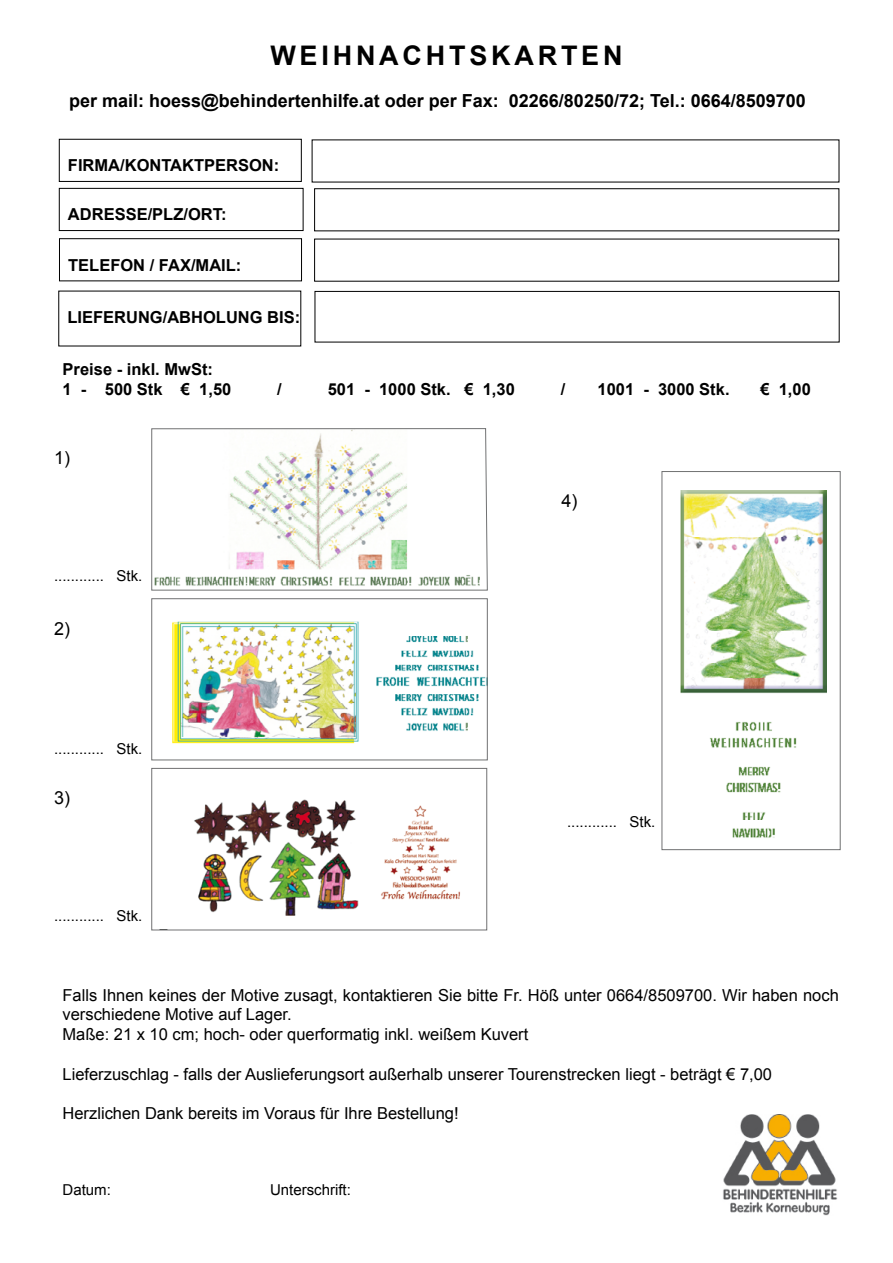
<style>
.page{position:relative;width:893px;height:1263px;background:#fff}
.page>*{position:absolute;margin:0;border:0;box-sizing:border-box;transform-origin:0 0}
.t1{font:700 27px "Arial";letter-spacing:.14em;color:#000}
.t2{font:700 18px "Arial";color:#000}
.t3{font:18px "Arial";color:#000}
.t4{font:16.5px/19.8px "Arial";color:#000}
.t5{font:700 16.5px/19.8px "Arial";color:#000}
.t6{font:15px "Arial";color:#000}
</style>
<div class="page">
<div style="left:59px;top:139px;width:242px;height:43px;border:1px solid #000"></div>
<div style="left:59px;top:188px;width:244px;height:43px;border:1px solid #000"></div>
<div style="left:59px;top:238px;width:243px;height:43px;border:1px solid #000"></div>
<div style="left:315px;top:291px;width:524px;height:51px;border:1px solid #000"></div>
<svg style="left:151px;top:428px;width:337px;height:162px"></svg>
<img style="left:172px;top:621px;width:313px;height:123px">
<div style="left:152px;top:598px;width:335px;height:162px;border:1px solid #707172"></div>
<img style="left:723px;top:1114px;width:114px;height:102px">
<img style="left:680px;top:490px;width:146px;height:348px">
<div style="left:662px;top:471px;width:178px;height:379px;border:1px solid #707172"></div>
<img style="left:194px;top:799px;width:266px;height:117px">
<div style="left:152px;top:768px;width:335px;height:162px;border:1px solid #707172"></div>
<h1 class="t1" style="left:270px;top:38px;width:354px">WEIHNACHTSKARTEN</h1>
<p class="t2" style="left:69px;top:89px;width:738px">per mail: hoess@behindertenhilfe.at oder per Fax: 02266/80250/72; Tel.: 0664/8509700</p>
<p class="t5" style="left:68px;top:156px;width:213px">FIRMA/KONTAKTPERSON:</p>
<p class="t5" style="left:68px;top:205px;width:160px">ADRESSE/PLZ/ORT:</p>
<p class="t5" style="left:68px;top:255px;width:175px">TELEFON / FAX/MAIL:</p>
<p class="t5" style="left:67px;top:308px;width:234px">LIEFERUNG/ABHOLUNG BIS:</p>
<p class="t5" style="left:63px;top:360px;width:170px">Preise - inkl. MwSt:<br>1 - 500 Stk € 1,50</p>
<p class="t3" style="left:54px;top:446px;width:18px">1)</p>
<p class="t6" style="left:54px;top:566px;width:90px">............ Stk.</p>
<p class="t3" style="left:54px;top:617px;width:18px">2)</p>
<p class="t6" style="left:54px;top:739px;width:90px">............ Stk.</p>
<p class="t3" style="left:54px;top:786px;width:18px">3)</p>
<p class="t6" style="left:54px;top:906px;width:90px">............ Stk.</p>
<p class="t5" style="left:277px;top:379px;width:6px">/</p>
<p class="t5" style="left:328px;top:379px;width:189px">501 - 1000 Stk. € 1,30</p>
<p class="t5" style="left:561px;top:379px;width:6px">/</p>
<p class="t5" style="left:597px;top:379px;width:134px">1001 - 3000 Stk.</p>
<p class="t5" style="left:760px;top:379px;width:52px">€ 1,00</p>
<p class="t3" style="left:562px;top:489px;width:18px">4)</p>
<p class="t6" style="left:567px;top:812px;width:90px">............ Stk.</p>
<p class="t4" style="left:63px;top:985px;width:778px">Falls Ihnen keines der Motive zusagt, kontaktieren Sie bitte Fr. Höß unter 0664/8509700. Wir haben noch verschiedene Motive auf Lager.<br>Maße: 21 x 10 cm; hoch- oder querformatig inkl. weißem Kuvert</p>
<p class="t4" style="left:63px;top:1064px;width:711px">Lieferzuschlag - falls der Auslieferungsort außerhalb unserer Tourenstrecken liegt - beträgt € 7,00</p>
<p class="t4" style="left:63px;top:1104px;width:398px">Herzlichen Dank bereits im Voraus für Ihre Bestellung!</p>
<p class="t6" style="left:63px;top:1180px;width:50px">Datum:</p>
<p class="t6" style="left:270px;top:1180px;width:82px">Unterschrift:</p>
</div>
